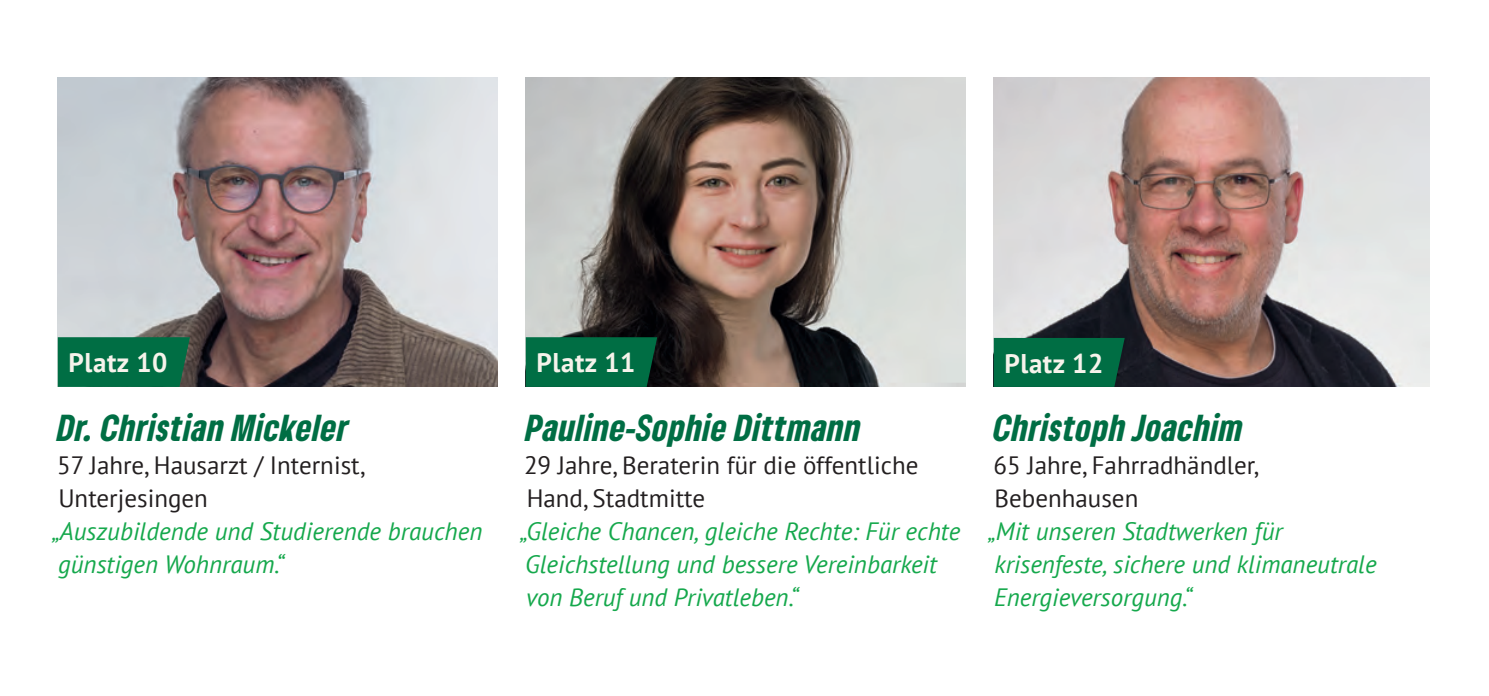
<style>
.page{position:relative;width:1489px;height:696px;background:#fff}
.page>*{position:absolute;margin:0;border:0;box-sizing:border-box;transform-origin:0 0}
.t1{font:italic 900 condensed 35px "Gruene Type";letter-spacing:.02em;color:#006e44}
.t2{font:700 27px "PT Sans";letter-spacing:.02em;color:#f6f3eb}
.t3{font:italic 25px/33px "PT Sans";color:#15a84c}
.t4{font:25px/33px "PT Sans";color:#231f20}
</style>
<div class="page">
<img style="left:58px;top:77px;width:439px;height:309px">
<img style="left:993px;top:77px;width:436px;height:309px">
<img style="left:525px;top:77px;width:440px;height:309px">
<div style="left:525px;top:337px;width:132px;height:49px;background:#006e44"></div>
<div style="left:993px;top:337px;width:131px;height:49px;background:#006e44"></div>
<div style="left:57px;top:337px;width:133px;height:49px;background:#006e44"></div>
<p class="t2" style="left:69px;top:344px;width:100px">Platz 10</p>
<p class="t2" style="left:536px;top:344px;width:100px">Platz 11</p>
<p class="t2" style="left:1004px;top:345px;width:100px">Platz 12</p>
<h1 class="t1" style="left:57px;top:404px;width:293px">Dr. Christian Mickeler</h1>
<h1 class="t1" style="left:525px;top:404px;width:337px">Pauline-Sophie Dittmann</h1>
<h1 class="t1" style="left:993px;top:404px;width:250px">Christoph Joachim</h1>
<p class="t4" style="left:57px;top:447px;width:309px">57 Jahre, Hausarzt / Internist,<br>Unterjesingen</p>
<p class="t3" style="left:52px;top:513px;width:432px">„Auszubildende und Studierende brauchen günstigen Wohnraum.“</p>
<p class="t4" style="left:524px;top:447px;width:396px">29 Jahre, Beraterin für die öffentliche<br>Hand, Stadtmitte</p>
<p class="t3" style="left:519px;top:513px;width:442px">„Gleiche Chancen, gleiche Rechte: Für echte<br>Gleichstellung und bessere Vereinbarkeit von Beruf und Privatleben.“</p>
<p class="t4" style="left:993px;top:447px;width:266px">65 Jahre, Fahrradhändler,<br>Bebenhausen</p>
<p class="t3" style="left:987px;top:513px;width:390px">„Mit unseren Stadtwerken für krisenfeste, sichere und klimaneutrale<br>Energieversorgung.“</p>
</div>
